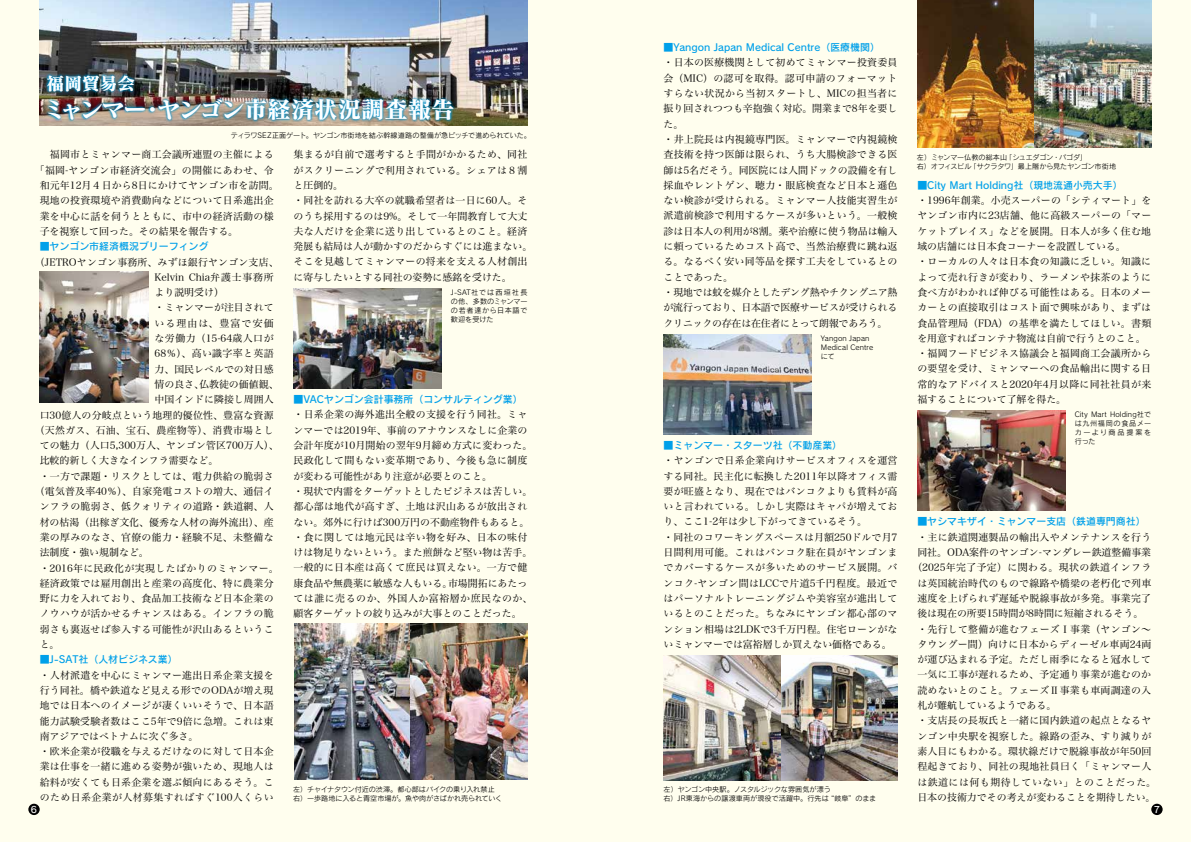
<style>
.page{position:relative;width:1191px;height:842px;background:#fffeee}
.page>*{position:absolute;margin:0;border:0;box-sizing:border-box;transform-origin:0 0}
.t1{font:23.4px "Matisse Pro B";letter-spacing:-.005em;color:#fff}
.t2{font:17.7px "Matisse Pro B";color:#fff}
.t3{font:9.9px/15.3px "Hira Min Pro W3";letter-spacing:.025em;color:#000}
.t4{font:9.9px "Hira Min Pro W3";color:#000}
.t5{font:9.9px "Rodin Pro DB";color:#00a0e9}
.t6{font:9.9px "Hira Min Pro W3";letter-spacing:.05em;color:#000}
.t7{font:9.9px "Hira Min Pro W3";letter-spacing:.005em;color:#000}
.t8{font:9.9px "Hira Min Pro W3";letter-spacing:.11em;color:#000}
.t9{font:9px "Rodin Pro DB";color:#fff}
.t10{font:7.1px/9px "Rodin Pro M";letter-spacing:.005em;color:#000}
.t11{font:7.1px/9px "Rodin Pro M";letter-spacing:-.02em;color:#000}
</style>
<div class="page">
<div style="left:1151px;top:804px;width:11px;height:11px;background:#000;border-radius:50%"></div>
<div style="left:28px;top:804px;width:12px;height:11px;background:#000;border-radius:50%"></div>
<img style="left:40px;top:0;width:487px;height:126px">
<img style="left:45px;top:73px;width:411px;height:50px">
<img style="left:40px;top:271px;width:109px;height:131px">
<img style="left:293px;top:288px;width:148px;height:100px">
<img style="left:663px;top:334px;width:148px;height:100px">
<img style="left:917px;top:410px;width:148px;height:100px">
<img style="left:663px;top:656px;width:234px;height:125px">
<img style="left:294px;top:624px;width:233px;height:156px">
<img style="left:918px;top:0;width:233px;height:148px">
<p class="t5" style="left:663px;top:41px;width:218px">■Yangon Japan Medical Centre（医療機関）</p>
<p class="t3" style="left:663px;top:54px;width:235px">・日本の医療機関として初めてミャンマー投資委員会（MIC）の認可を取得。認可申請のフォーマットすらない状況から当初スタートし、MICの担当者に振り回されつつも辛抱強く対応。開業まで8年を要した。<br>・井上院長は内視鏡専門医。ミャンマーで内視鏡検査技術を持つ医師は限られ、うち大腸検診できる医師は5名だそう。同医院には人間ドックの設備を有し採血やレントゲン、聴力・眼底検査など日本と遜色ない検診が受けられる。ミャンマー人技能実習生が派遣前検診で利用するケースが多いという。一般検診は日本人の利用が8割。薬や治療に使う物品は輸入に頼っているためコスト高で、当然治療費に跳ね返る。なるべく安い同等品を探す工夫をしているとのことであった。<br>・現地では蚊を媒介としたデング熱やチクングニア熱が流行っており、日本語で医療サービスが受けられるクリニックの存在は在住者にとって朗報であろう。</p>
<h2 class="t2" style="left:47px;top:72px;width:90px">福岡貿易会</h2>
<h1 class="t1" style="left:42px;top:94px;width:414px">ミャンマー・ヤンゴン市経済状況調査報告</h1>
<p class="t10" style="left:231px;top:130px;width:301px">ティラワSEZ正面ゲート。ヤンゴン市街地を結ぶ幹線道路の整備が急ピッチで進められていた。</p>
<p class="t3" style="left:293px;top:146px;width:240px">集まるが自前で選考すると手間がかかるため、同社がスクリーニングで利用されている。シェアは８割と圧倒的。<br>・同社を訪れる大卒の就職希望者は一日に60人。そのうち採用するのは9%。そして一年間教育して大丈夫な人だけを企業に送り出しているとのこと。経済発展も結局は人が動かすのだからすぐには進まない。そこを見越してミャンマーの将来を支える人材創出に寄与したいとする同社の姿勢に感銘を受けた。</p>
<p class="t3" style="left:40px;top:146px;width:235px">　福岡市とミャンマー商工会議所連盟の主催による</p>
<p class="t3" style="left:35px;top:161px;width:240px">「福岡-ヤンゴン市経済交流会」の開催にあわせ、令</p>
<p class="t3" style="left:40px;top:177px;width:240px">和元年12月４日から8日にかけてヤンゴン市を訪問。</p>
<p class="t3" style="left:40px;top:192px;width:235px">現地の投資環境や消費動向などについて日系進出企</p>
<p class="t3" style="left:40px;top:207px;width:235px">業を中心に話を伺うとともに、市中の経済活動の様</p>
<p class="t4" style="left:40px;top:223px;width:200px">子を視察して回った。その結果を報告する。</p>
<p class="t5" style="left:40px;top:240px;width:170px">■ヤンゴン市経済概況ブリーフィング</p>
<p class="t3" style="left:35px;top:253px;width:245px">（JETROヤンゴン事務所、みずほ銀行ヤンゴン支店、</p>
<p class="t4" style="left:154px;top:269px;width:121px">Kelvin Chia弁護士事務所</p>
<p class="t3" style="left:154px;top:284px;width:71px">より説明受け）</p>
<p class="t4" style="left:154px;top:299px;width:121px">・ミャンマーが注目されて</p>
<p class="t8" style="left:154px;top:315px;width:121px">いる理由は、豊富で安価</p>
<p class="t6" style="left:154px;top:330px;width:121px">な労働力（15-64歳人口が</p>
<p class="t3" style="left:154px;top:345px;width:121px">68％）、高い識字率と英語</p>
<p class="t4" style="left:154px;top:360px;width:121px">力、国民レベルでの対日感</p>
<p class="t4" style="left:154px;top:376px;width:126px">情の良さ、仏教徒の価値観、</p>
<p class="t4" style="left:154px;top:391px;width:121px">中国インドに隣接し周囲人</p>
<p class="t3" style="left:40px;top:406px;width:235px">口30億人の分岐点という地理的優位性、豊富な資源</p>
<p class="t3" style="left:35px;top:422px;width:240px">（天然ガス、石油、宝石、農産物等）、消費市場とし</p>
<p class="t3" style="left:40px;top:437px;width:240px">ての魅力（人口5,300万人、ヤンゴン管区700万人）、</p>
<p class="t4" style="left:40px;top:452px;width:180px">比較的新しく大きなインフラ需要など。</p>
<p class="t3" style="left:40px;top:467px;width:235px">・一方で課題・リスクとしては、電力供給の脆弱さ</p>
<p class="t3" style="left:35px;top:483px;width:240px">（電気普及率40％）、自家発電コストの増大、通信イ</p>
<p class="t3" style="left:40px;top:498px;width:235px">ンフラの脆弱さ、低クォリティの道路・鉄道網、人</p>
<p class="t7" style="left:40px;top:513px;width:235px">材の枯渇（出稼ぎ文化、優秀な人材の海外流出）、産</p>
<p class="t3" style="left:40px;top:529px;width:235px">業の厚みのなさ、官僚の能力・経験不足、未整備な</p>
<p class="t4" style="left:40px;top:544px;width:111px">法制度・強い規制など。</p>
<p class="t3" style="left:40px;top:559px;width:240px">・2016年に民政化が実現したばかりのミャンマー。</p>
<p class="t3" style="left:40px;top:574px;width:235px">経済政策では雇用創出と産業の高度化、特に農業分</p>
<p class="t3" style="left:40px;top:590px;width:235px">野に力を入れており、食品加工技術など日本企業の</p>
<p class="t3" style="left:40px;top:605px;width:235px">ノウハウが活かせるチャンスはある。インフラの脆</p>
<p class="t3" style="left:40px;top:620px;width:235px">弱さも裏返せば参入する可能性が沢山あるというこ</p>
<p class="t3" style="left:40px;top:636px;width:21px">と。</p>
<p class="t5" style="left:40px;top:653px;width:139px">■J-SAT社（人材ビジネス業）</p>
<p class="t3" style="left:40px;top:666px;width:235px">・人材派遣を中心にミャンマー進出日系企業支援を行う同社。橋や鉄道など見える形でのODAが増え現地では日本へのイメージが凄くいいそうで、日本語能力試験受験者数はここ5年で9倍に急増。これは東南アジアではベトナムに次ぐ多さ。<br>・欧米企業が役職を与えるだけなのに対して日本企業は仕事を一緒に進める姿勢が強いため、現地人は給料が安くても日系企業を選ぶ傾向にあるそう。このため日系企業が人材募集すればすぐ100人くらい</p>
<p class="t10" style="left:451px;top:288px;width:78px;text-align:justify">J-SAT社では西垣社長の他、多数のミャンマーの若者達から日本語で歓迎を受けた</p>
<p class="t10" style="left:821px;top:334px;width:54px">Yangon Japan<br>Medical Centreにて</p>
<p class="t5" style="left:293px;top:393px;width:231px">■VACヤンゴン会計事務所（コンサルティング業）</p>
<p class="t3" style="left:293px;top:406px;width:240px">・日系企業の海外進出全般の支援を行う同社。ミャンマーでは2019年、事前のアナウンスなしに企業の会計年度が10月開始の翌年9月締め方式に変わった。民政化して間もない変革期であり、今後も急に制度が変わる可能性があり注意が必要とのこと。<br>・現状で内需をターゲットとしたビジネスは苦しい。都心部は地代が高すぎ、土地は沢山あるが放出されない。郊外に行けば300万円の不動産物件もあると。・食に関しては地元民は辛い物を好み、日本の味付けは物足りないという。また煎餅など堅い物は苦手。一般的に日本産は高くて庶民は買えない。一方で健康食品や無農薬に敏感な人もいる。市場開拓にあたっては誰に売るのか、外国人か富裕層か庶民なのか、顧客ターゲットの絞り込みが大事とのことだった。</p>
<p class="t5" style="left:663px;top:439px;width:180px">■ミャンマー・スターツ社（不動産業）</p>
<p class="t3" style="left:663px;top:452px;width:235px">・ヤンゴンで日系企業向けサービスオフィスを運営する同社。民主化に転換した2011年以降オフィス需要が旺盛となり、現在ではバンコクよりも賃料が高いと言われている。しかし実際はキャパが増えており、ここ1-2年は少し下がってきているそう。<br>・同社のコワーキングスペースは月額250ドルで月7日間利用可能。これはバンコク駐在員がヤンゴンまでカバーするケースが多いためのサービス展開。バンコク-ヤンゴン間はLCCで片道5千円程度。最近ではパーソナルトレーニングジムや美容室が進出しているとのことだった。ちなみにヤンゴン都心部のマンション相場は2LDKで3千万円程。住宅ローンがないミャンマーでは富裕層しか買えない価格である。</p>
<p class="t10" style="left:293px;top:784px;width:211px">左）チャイナタウン付近の渋滞。都心部はバイクの乗り入れ禁止右）一歩路地に入ると青空市場が。魚や肉がさばかれ売られていく</p>
<p class="t10" style="left:663px;top:784px;width:214px">左）ヤンゴン中央駅。ノスタルジックな雰囲気が漂う<br>右）JR東海からの譲渡車両が現役で活躍中。行先は“岐阜”のまま</p>
<p class="t11" style="left:917px;top:152px;width:201px">左）ミャンマー仏教の総本山「シュエダゴン・パゴダ」<br>右）オフィスビル「サクラタワ」最上階から見たヤンゴン市街地</p>
<p class="t5" style="left:917px;top:179px;width:207px">■City Mart Holding社（現地流通小売大手）</p>
<p class="t3" style="left:917px;top:192px;width:235px">・1996年創業。小売スーパーの「シティマート」をヤンゴン市内に23店舗、他に高級スーパーの「マーケットプレイス」などを展開。日本人が多く住む地域の店舗には日本食コーナーを設置している。<br>・ローカルの人々は日本食の知識に乏しい。知識によって売れ行きが変わり、ラーメンや抹茶のように食べ方がわかれば伸びる可能性はある。日本のメーカーとの直接取引はコスト面で興味があり、まずは食品管理局（FDA）の基準を満たしてほしい。書類を用意すればコンテナ物流は自前で行うとのこと。・福岡フードビジネス協議会と福岡商工会議所からの要望を受け、ミャンマーへの食品輸出に関する日常的なアドバイスと2020年4月以降に同社社員が来福することについて了解を得た。</p>
<p class="t10" style="left:1074px;top:410px;width:78px;text-align:justify">City Mart Holding社では九州福岡の食品メーカーより商品提案を行った</p>
<p class="t5" style="left:917px;top:515px;width:230px">■ヤシマキザイ・ミャンマー支店（鉄道専門商社）</p>
<p class="t3" style="left:917px;top:528px;width:235px">・主に鉄道関連製品の輸出入やメンテナンスを行う</p>
<p class="t4" style="left:917px;top:544px;width:235px">同社。ODA案件のヤンゴン-マンダレー鉄道整備事業</p>
<p class="t3" style="left:912px;top:559px;width:240px">（2025年完了予定）に関わる。現状の鉄道インフラ</p>
<p class="t3" style="left:917px;top:574px;width:235px">は英国統治時代のもので線路や橋梁の老朽化で列車</p>
<p class="t3" style="left:917px;top:590px;width:235px">速度を上げられず遅延や脱線事故が多発。事業完了</p>
<p class="t4" style="left:917px;top:605px;width:227px">後は現在の所要15時間が8時間に短縮されるそう。</p>
<p class="t3" style="left:917px;top:620px;width:235px">・先行して整備が進むフェーズⅠ事業（ヤンゴン～</p>
<p class="t3" style="left:917px;top:636px;width:235px">タウングー間）向けに日本からディーゼル車両24両</p>
<p class="t3" style="left:917px;top:651px;width:235px">が運び込まれる予定。ただし雨季になると冠水して</p>
<p class="t3" style="left:917px;top:666px;width:235px">一気に工事が遅れるため、予定通り事業が進むのか</p>
<p class="t3" style="left:917px;top:681px;width:235px">読めないとのこと。フェーズⅡ事業も車両調達の入</p>
<p class="t4" style="left:917px;top:697px;width:140px">札が難航しているようである。</p>
<p class="t3" style="left:917px;top:712px;width:235px">・支店長の長坂氏と一緒に国内鉄道の起点となるヤ</p>
<p class="t3" style="left:917px;top:727px;width:235px">ンゴン中央駅を視察した。線路の歪み、すり減りが</p>
<p class="t3" style="left:917px;top:743px;width:235px">素人目にもわかる。環状線だけで脱線事故が年50回</p>
<p class="t3" style="left:917px;top:758px;width:235px">程起きており、同社の現地社員曰く「ミャンマー人</p>
<p class="t6" style="left:917px;top:773px;width:240px">は鉄道には何も期待していない」とのことだった。</p>
<p class="t4" style="left:917px;top:789px;width:240px">日本の技術力でその考えが変わることを期待したい。</p>
<p class="t9" style="left:31px;top:803px;width:8px">6</p>
<p class="t9" style="left:1153px;top:803px;width:8px">7</p>
</div>
